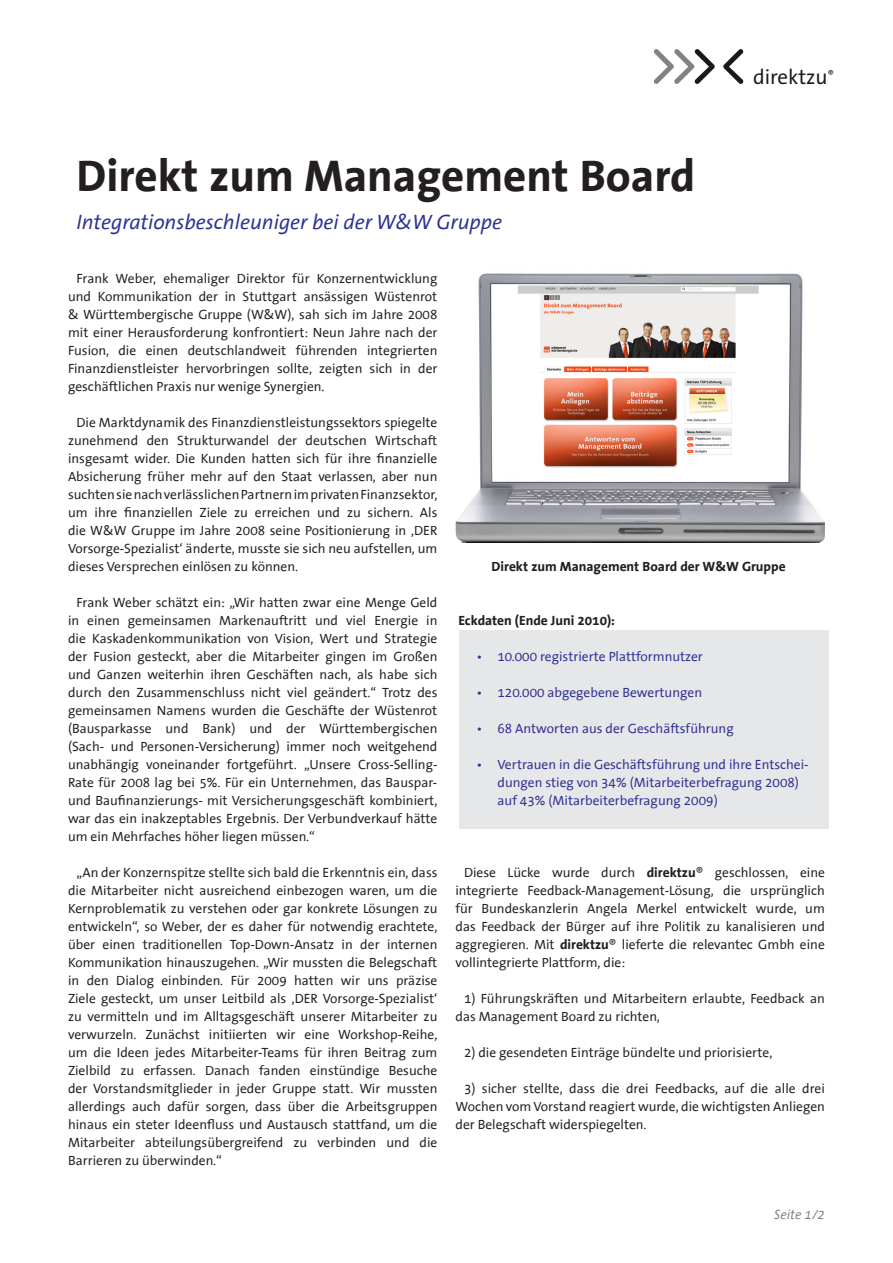
<style>
.page{position:relative;width:893px;height:1263px;background:#fff}
.page>*{position:absolute;margin:0;border:0;box-sizing:border-box;transform-origin:0 0}
.t1{font:700 45px "The Sans Office";color:#231f20}
.Subheadline_2{font:italic 21px "The Sans Office";color:#2e3092}
.t2{font:21px "The Sans Office";color:#1b171b}
.Standardabsatz_Block{font:13.5px/18px "The Sans Office";color:#231f20;text-align:justify}
.Aufzählung_mit_Bulle{font:13.5px/18px "The Sans Office";color:#2e3092}
.Bildunterschrift{font:700 13.5px "The Sans Office";color:#231f20}
.t3{font:italic 13.5px "The Sans Office";color:#808285}
.s1{font-weight:700}
</style>
<div class="page">
<svg style="left:654px;top:49px;width:61px;height:35px"></svg>
<svg style="left:723px;top:49px;width:20px;height:35px"></svg>
<div style="left:459px;top:630px;width:370px;height:198px;background:#e6e7e9"></div>
<img style="left:455px;top:273px;width:370px;height:269px">
<img style="left:518px;top:286px;width:241px;height:189px">
<h2 class="t2" style="left:753px;top:65px;width:82px">direktzu<sup>®</sup></h2>
<p class="t1" style="left:77px;top:150px;width:620px">Direkt zum Management Board</p>
<p class="Subheadline_2" style="left:77px;top:210px;width:427px">Integrationsbeschleuniger bei der W&amp;W Gruppe</p>
<p class="Standardabsatz_Block" style="left:68px;top:270px;width:371px;text-indent:9px">Frank Weber, ehemaliger Direktor für Konzernentwicklung und Kommunikation der in Stuttgart ansässigen Wüstenrot &amp; Württembergische Gruppe (W&amp;W), sah sich im Jahre 2008 mit einer Herausforderung konfrontiert: Neun Jahre nach der Fusion, die einen deutschlandweit führenden integrierten Finanzdienstleister hervorbringen sollte, zeigten sich in der geschäftlichen Praxis nur wenige Synergien.</p>
<p class="Standardabsatz_Block" style="left:68px;top:414px;width:371px;text-indent:9px">Die Marktdynamik des Finanzdienstleistungssektors spiegelte zunehmend den Strukturwandel der deutschen Wirtschaft insgesamt wider. Die Kunden hatten sich für ihre finanzielle Absicherung früher mehr auf den Staat verlassen, aber nun suchten sie nach verlässlichen Partnern im privaten Finanzsektor, um ihre finanziellen Ziele zu erreichen und zu sichern. Als die W&amp;W Gruppe im Jahre 2008 seine Positionierung in ‚DER Vorsorge-Spezialist‘ änderte, musste sie sich neu aufstellen, um dieses Versprechen einlösen zu können.</p>
<p class="Standardabsatz_Block" style="left:68px;top:594px;width:371px;text-indent:9px">Frank Weber schätzt ein: „Wir hatten zwar eine Menge Geld in einen gemeinsamen Markenauftritt und viel Energie in die Kaskadenkommunikation von Vision, Wert und Strategie der Fusion gesteckt, aber die Mitarbeiter gingen im Großen und Ganzen weiterhin ihren Geschäften nach, als habe sich durch den Zusammenschluss nicht viel geändert.“ Trotz des gemeinsamen Namens wurden die Geschäfte der Wüstenrot (Bausparkasse und Bank) und der Württembergischen (Sach- und Personen-Versicherung) immer noch weitgehend unabhängig voneinander fortgeführt. „Unsere Cross-Selling-Rate für 2008 lag bei 5%. Für ein Unternehmen, das Bauspar&shy;und Baufinanzierungs- mit Versicherungsgeschäft kombiniert, war das ein inakzeptables Ergebnis. Der Verbundverkauf hätte um ein Mehrfaches höher liegen müssen.“</p>
<p class="Standardabsatz_Block" style="left:68px;top:864px;width:371px;text-indent:9px">„An der Konzernspitze stellte sich bald die Erkenntnis ein, dass die Mitarbeiter nicht ausreichend einbezogen waren, um die Kernproblematik zu verstehen oder gar konkrete Lösungen zu entwickeln“, so Weber, der es daher für notwendig erachtete, über einen traditionellen Top-Down-Ansatz in der internen Kommunikation hinauszugehen. „Wir mussten die Belegschaft in den Dialog einbinden. Für 2009 hatten wir uns präzise Ziele gesteckt, um unser Leitbild als ‚DER Vorsorge-Spezialist‘ zu vermitteln und im Alltagsgeschäft unserer Mitarbeiter zu verwurzeln. Zunächst initiierten wir eine Workshop-Reihe, um die Ideen jedes Mitarbeiter-Teams für ihren Beitrag zum Zielbild zu erfassen. Danach fanden einstündige Besuche der Vorstandsmitglieder in jeder Gruppe statt. Wir mussten allerdings auch dafür sorgen, dass über die Arbeitsgruppen hinaus ein steter Ideenfluss und Austausch stattfand, um die Mitarbeiter abteilungsübergreifend zu verbinden und die Barrieren zu überwinden.“</p>
<p class="Standardabsatz_Block" style="left:455px;top:864px;width:371px;text-indent:9px">Diese Lücke wurde durch <span class="s1">direktzu</span>® geschlossen, eine integrierte Feedback-Management-Lösung, die ursprünglich für Bundeskanzlerin Angela Merkel entwickelt wurde, um das Feedback der Bürger auf ihre Politik zu kanalisieren und aggregieren. Mit <span class="s1">direktzu</span>® lieferte die relevantec Gmbh eine vollintegrierte Plattform, die:</p>
<p class="Bildunterschrift" style="left:492px;top:559px;width:296px">Direkt zum Management Board der W&amp;W Gruppe</p>
<p class="Bildunterschrift" style="left:458px;top:613px;width:158px">Eckdaten (Ende Juni 2010):</p>
<p class="Aufzählung_mit_Bulle" style="left:476px;top:648px;width:228px">• 10.000 registrierte Plattformnutzer</p>
<p class="Aufzählung_mit_Bulle" style="left:476px;top:684px;width:227px">• 120.000 abgegebene Bewertungen</p>
<p class="Aufzählung_mit_Bulle" style="left:476px;top:720px;width:259px">• 68 Antworten aus der Geschäftsführung</p>
<p class="Aufzählung_mit_Bulle" style="left:497px;top:756px;width:313px;text-indent:-21px">• Vertrauen in die Geschäftsführung und ihre Entschei&shy;dungen stieg von 34% (Mitarbeiterbefragung 2008) auf 43% (Mitarbeiterbefragung 2009)</p>
<p class="Standardabsatz_Block" style="left:455px;top:990px;width:371px;text-indent:9px">1) Führungskräften und Mitarbeitern erlaubte, Feedback an das Management Board zu richten,</p>
<p class="Standardabsatz_Block" style="left:464px;top:1044px;width:310px">2) die gesendeten Einträge bündelte und priorisierte,</p>
<p class="Standardabsatz_Block" style="left:455px;top:1080px;width:371px;text-indent:9px">3) sicher stellte, dass die drei Feedbacks, auf die alle drei Wochen vom Vorstand reagiert wurde, die wichtigsten Anliegen der Belegschaft widerspiegelten.</p>
<p class="t3" style="left:774px;top:1207px;width:52px">Seite 1/2</p>
</div>
